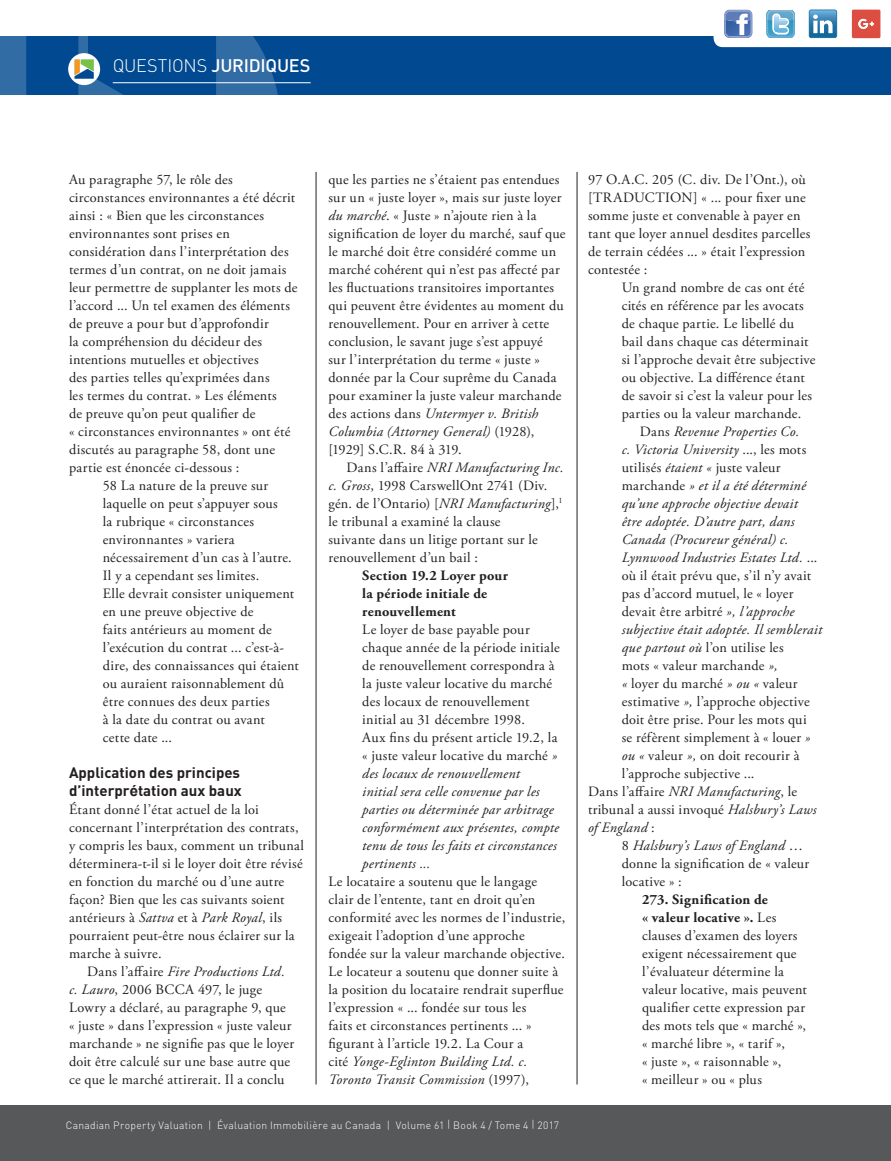
<style>
.page{position:relative;width:891px;height:1161px;background:#fff}
.page>*{position:absolute;margin:0;border:0;box-sizing:border-box;transform-origin:0 0}
.TOC_-_Departments{font:500 18px "DIN";letter-spacing:-.015em;color:#fff}
.Sub-Head{font:700 15px/18px "DIN";color:#231f20}
.BT{font:14.25px/18px "Adobe Garamond Pro";letter-spacing:.015em;color:#231f20}
.BT-2{font:italic 14.25px/18px "Adobe Garamond Pro";letter-spacing:.02em;color:#231f20}
.BT-3{font:700 14.25px/18px "Adobe Garamond Pro";letter-spacing:.02em;color:#231f20}
.t1{font:300 10.5px "DIN";letter-spacing:.03em;color:#fff}
.s1{font-weight:300}
.s2{font-family:"Arial"}
.s3{font-style:italic}
.s4{font-style:normal}
.s5{font-weight:700}
</style>
<div class="page">
<div style="left:0;top:37px;width:891px;height:58px;background:#014990"></div>
<svg style="left:0;top:36px;width:281px;height:59px"></svg>
<svg style="left:68px;top:53px;width:32px;height:32px"></svg>
<hr style="left:113px;top:82px;width:198px;height:1px;background:#fff">
<hr style="left:577px;top:172px;width:1px;height:912px;background:#231f20">
<hr style="left:316px;top:172px;width:1px;height:912px;background:#231f20">
<div style="left:0;top:1106px;width:891px;height:55px;background:#57585a"></div>
<svg style="left:714px;top:9px;width:177px;height:38px"></svg>
<p class="TOC_-_Departments" style="left:113px;top:54px;width:199px"><span class="s1">QUESTIONS</span> JURIDIQUES</p>
<p class="BT" style="left:69px;top:171px;width:230px">Au paragraphe 57, le rôle des circonstances environnantes a été décrit ainsi : « Bien que les circonstances environnantes sont prises en considération dans l’interprétation des termes d’un contrat, on ne doit jamais leur permettre de supplanter les mots de l’accord ... Un tel examen des éléments de preuve a pour but d’approfondir<br>la compréhension du décideur des intentions mutuelles et objectives<br>des parties telles qu’exprimées dans<br>les termes du contrat. » Les éléments<br>de preuve qu’on peut qualifier de<br>« circonstances environnantes » ont été discutés au paragraphe 58, dont une partie est énoncée ci-dessous :</p>
<p class="BT" style="left:103px;top:477px;width:198px">58 La nature de la preuve sur laquelle on peut s’appuyer sous<br>la rubrique « circonstances environnantes » variera nécessairement d’un cas à l’autre.<br>Il y a cependant ses limites.<br>Elle devrait consister uniquement en une preuve objective de<br>faits antérieurs au moment de l’exécution du contrat ... c’est-à&shy;dire, des connaissances qui étaient ou auraient raisonnablement dû être connues des deux parties<br>à la date du contrat ou avant<br>cette date ...</p>
<p class="Sub-Head" style="left:69px;top:763px;width:174px">Application des principes d’interpr<span class="s2">é</span>tation aux baux</p>
<p class="BT" style="left:69px;top:801px;width:237px">Étant donné l’état actuel de la loi concernant l’interprétation des contrats, y compris les baux, comment un tribunal déterminera-t-il si le loyer doit être révisé en fonction du marché ou d’une autre façon? Bien que les cas suivants soient antérieurs à <span class="s3">Sattva</span> et à <span class="s3">Park Royal</span>, ils pourraient peut-être nous éclairer sur la marche à suivre.</p>
<p class="BT" style="left:69px;top:963px;width:227px;text-indent:18px">Dans l’affaire <span class="s3">Fire Productions Ltd. c. Lauro</span>, 2006 BCCA 497, le juge Lowry a déclaré, au paragraphe 9, que « juste » dans l’expression « juste valeur marchande » ne signifie pas que le loyer doit être calculé sur une base autre que ce que le marché attirerait. Il a conclu</p>
<p class="BT" style="left:328px;top:171px;width:239px">que les parties ne s’étaient pas entendues sur un « juste loyer », mais sur juste loyer <span class="s3">du marché</span>. « Juste » n’ajoute rien à la signification de loyer du marché, sauf que le marché doit être considéré comme un marché cohérent qui n’est pas affecté par les fluctuations transitoires importantes qui peuvent être évidentes au moment du renouvellement. Pour en arriver à cette conclusion, le savant juge s’est appuyé<br>sur l’interprétation du terme « juste » donnée par la Cour suprême du Canada pour examiner la juste valeur marchande des actions dans <span class="s3">Untermyer v. British Columbia (Attorney General)</span> (1928), [1929] S.C.R. 84 à 319.</p>
<p class="BT" style="left:328px;top:459px;width:237px;text-indent:18px">Dans l’affaire <span class="s3">NRI Manufacturing Inc. c. Gross</span>, 1998 CarswellOnt 2741 (Div. gén. de l’Ontario) [<span class="s3">NRI Manufacturing</span>],<sup>1 </sup>le tribunal a examiné la clause<br>suivante dans un litige portant sur le renouvellement d’un bail :</p>
<p class="BT-3" style="left:362px;top:566px;width:147px">Section 19.2 Loyer pour la période initiale de renouvellement</p>
<p class="BT" style="left:362px;top:621px;width:199px">Le loyer de base payable pour chaque année de la période initiale de renouvellement correspondra à la juste valeur locative du marché des locaux de renouvellement initial au 31 décembre 1998.</p>
<p class="BT-2" style="left:362px;top:729px;width:198px"><span class="s4">Aux fins du présent article 19.2, la « juste valeur locative du marché</span> » des locaux de renouvellement<br>initial sera celle convenue par les parties ou déterminée par arbitrage conformément aux présentes, compte tenu de tous les faits et circonstances pertinents ...</p>
<p class="BT" style="left:328px;top:873px;width:238px">Le locataire a soutenu que le langage clair de l’entente, tant en droit qu’en conformité avec les normes de l’industrie, exigeait l’adoption d’une approche fondée sur la valeur marchande objective.<br>Le locateur a soutenu que donner suite à la position du locataire rendrait superflue l’expression « ... fondée sur tous les<br>faits et circonstances pertinents ... » figurant à l’article 19.2. La Cour a<br>cité <span class="s3">Yonge-Eglinton Building Ltd. c.<br>Toronto Transit Commission</span> (1997),</p>
<p class="t1" style="left:66px;top:1119px;width:495px">Canadian Property Valuation | Évaluation Immobilière au Canada | Volume 61 | Book 4 / Tome 4 | 2017</p>
<p class="BT" style="left:588px;top:171px;width:224px">97 O.A.C. 205 (C. div. De l’Ont.), où [TRADUCTION] « ... pour fixer une somme juste et convenable à payer en tant que loyer annuel desdites parcelles de terrain cédées ... » était l’expression contestée :</p>
<p class="BT" style="left:622px;top:279px;width:195px">Un grand nombre de cas ont été cités en référence par les avocats de chaque partie. Le libellé du bail dans chaque cas déterminait si l’approche devait être subjective ou objective. La différence étant de savoir si c’est la valeur pour les parties ou la valeur marchande.</p>
<p class="BT" style="left:622px;top:423px;width:202px;text-indent:18px">Dans <span class="s3">Revenue Properties Co.<br>c. Victoria University</span> ..., les mots utilisés <span class="s3">étaient «</span> juste valeur marchande <span class="s3">» et il a été déterminé qu’une approche objective devait<br>être adoptée. D’autre part, dans<br>Canada (Procureur général) c.<br>Lynnwood Industries Estates Ltd.</span> ... où il était prévu que, s’il n’y avait pas d’accord mutuel, le « loyer devait être arbitré <span class="s3">», l’approche subjective était adoptée. Il semblerait que partout où</span> l’on utilise les<br>mots « valeur marchande <span class="s3">»,<br>«</span> loyer du marché <span class="s3">» ou «</span> valeur estimative <span class="s3">»,</span> l’approche objective doit être prise. Pour les mots qui<br>se réfèrent simplement à « louer <span class="s3">» ou «</span> valeur <span class="s3">»,</span> on doit recourir à l’approche subjective ...</p>
<p class="BT-2" style="left:588px;top:783px;width:230px"><span class="s4">Dans l’affaire</span> NRI Manufacturing<span class="s4">, le tribunal a aussi invoqué</span> Halsbury’s Laws of England <span class="s4">:</span></p>
<p class="BT" style="left:622px;top:837px;width:189px">8 <span class="s3">Halsbury’s Laws of England</span> … donne la signification de « valeur locative » :</p>
<p class="BT" style="left:642px;top:891px;width:166px"><span class="s5">273. Signification de<br>« valeur locative ».</span> Les clauses d’examen des loyers exigent nécessairement que l’évaluateur détermine la valeur locative, mais peuvent qualifier cette expression par des mots tels que « marché », « marché libre », « tarif »,<br>« juste », « raisonnable »,<br>« meilleur » ou « plus</p>
</div>
